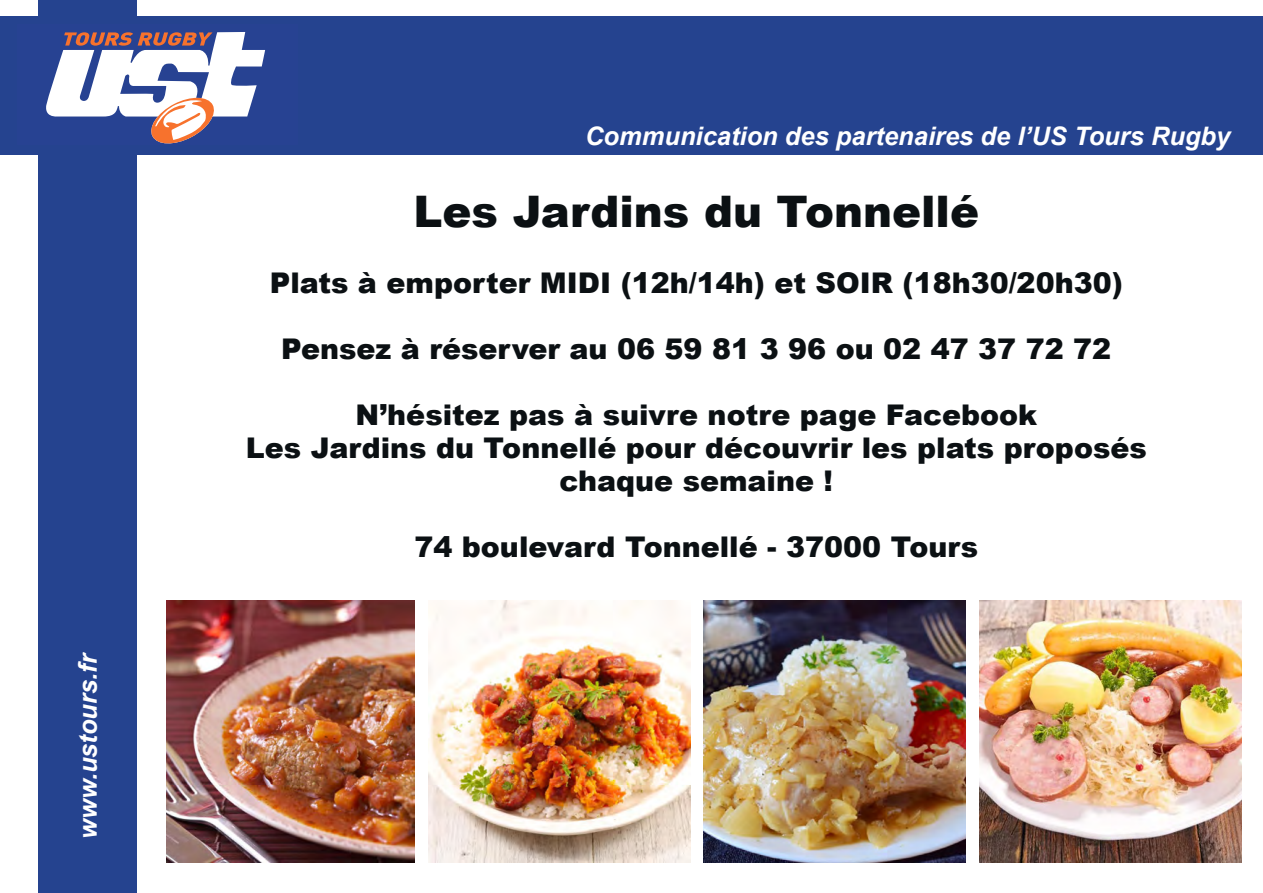
<style>
.page{position:relative;width:1263px;height:893px;background:#fff}
.page>*{position:absolute;margin:0;border:0;box-sizing:border-box;transform-origin:0 0}
.t1{font:900 43.5px "Arial";color:#0b1013}
.t2{font:900 28.5px/33px "Arial";color:#0b1013;text-align:center}
.t3{font:italic 700 25.5px "Arial";color:#fff}
</style>
<div class="page">
<div style="left:38px;top:0;width:99px;height:893px;background:#25438f"></div>
<div style="left:0;top:16px;width:1263px;height:138px;background:#25438f"></div>
<svg style="left:46px;top:32px;width:219px;height:112px"></svg>
<img style="left:979px;top:601px;width:262px;height:261px">
<img style="left:428px;top:601px;width:262px;height:262px">
<img style="left:704px;top:601px;width:262px;height:262px">
<img style="left:167px;top:601px;width:248px;height:262px">
<p class="t3" style="left:71px;top:839px;width:188px;rotate:-90deg">www.ustours.fr</p>
<p class="t3" style="left:585px;top:119px;width:647px">Communication des partenaires de l’US Tours Rugby</p>
<h1 class="t1" style="left:414px;top:180px;width:567px">Les Jardins du Tonnellé</h1>
<p class="t2" style="left:270px;top:265px;width:854px">Plats à emporter MIDI (12h/14h) et SOIR (18h30/20h30)</p>
<p class="t2" style="left:281px;top:331px;width:831px">Pensez à réserver au 06 59 81 3 96 ou 02 47 37 72 72</p>
<p class="t2" style="left:246px;top:397px;width:902px">N’hésitez pas à suivre notre page Facebook<br>Les Jardins du Tonnellé pour découvrir les plats proposés chaque semaine !</p>
<p class="t2" style="left:414px;top:529px;width:565px">74 boulevard Tonnellé - 37000 Tours</p>
</div>
